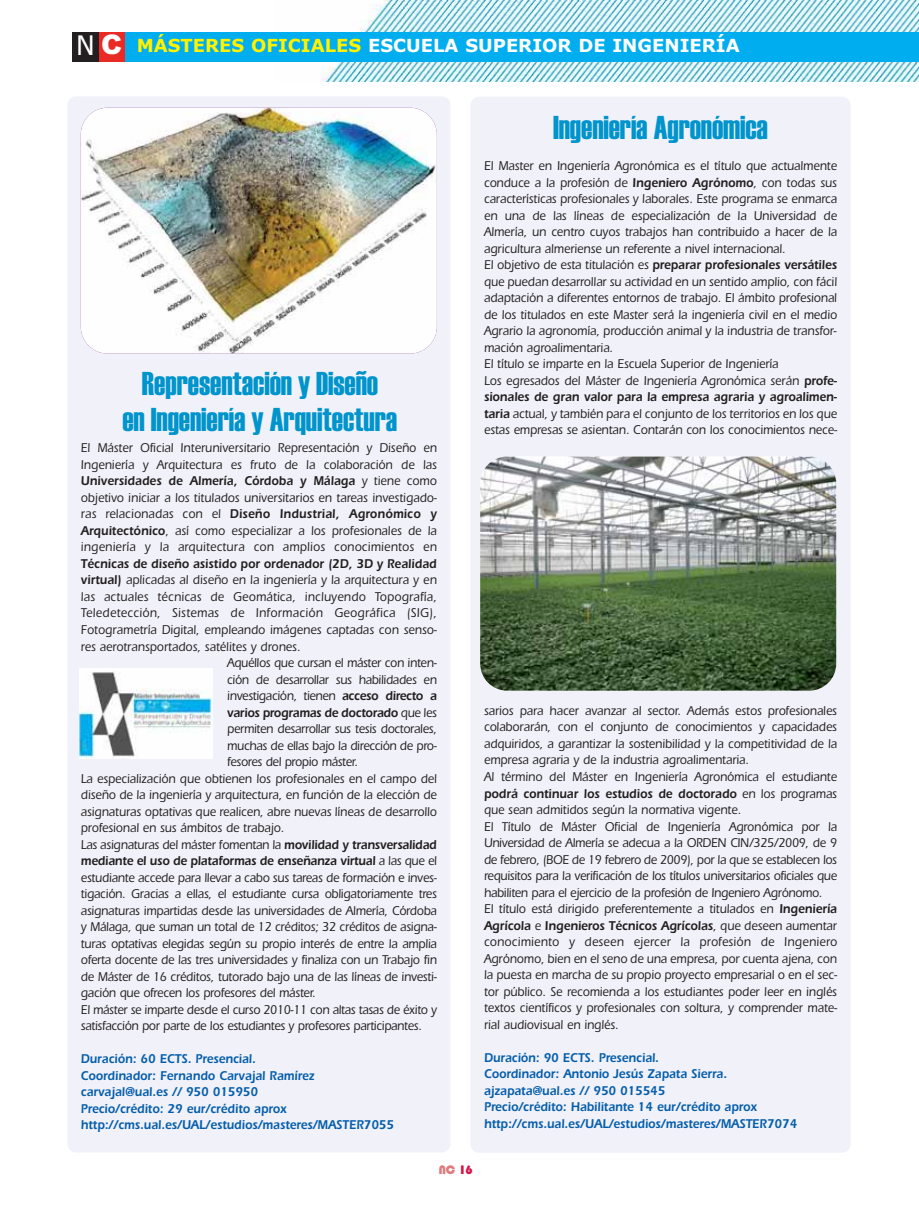
<style>
.page{position:relative;width:919px;height:1217px;background:#fff}
.page>*{position:absolute;margin:0;border:0;box-sizing:border-box;transform-origin:0 0}
.t1{font:33px/36px "Haettenschweiler";color:#0094cc;text-align:center;scale:.95 1}
.t2{font:700 18px "Verdana";color:#fff}
.t3{font:500 13.2px/16.5px "Itc Eras";color:#231f20;scale:.9 1}
.t4{font:600 13.2px/16.5px "Itc Eras";color:#055eac;scale:.9 1}
.t5{font:500 13.2px "Itc Eras";letter-spacing:-.02em;color:#231f20;scale:.9 1}
.t6{font:600 13.2px "Itc Eras";letter-spacing:-.015em;color:#231f20;scale:.9 1}
.t7{font:500 13.2px "Itc Eras";letter-spacing:.02em;color:#231f20;scale:.9 1}
.t8{font:600 13.2px "Itc Eras";letter-spacing:.005em;color:#231f20;scale:.9 1}
.t9{font:500 13.2px "Itc Eras";letter-spacing:.03em;color:#231f20;scale:.9 1}
.t10{font:900 12px "Blippo BT";color:#e07b7d}
.s1{font-family:"Tahoma";font-weight:400;font-size:27px}
.s2{font-family:"Arial";font-weight:900;font-size:27px}
.s3{color:#fff200}
.s4{font-weight:600}
.s5{font-weight:500}
.s6{color:#d11349}
</style>
<div class="page">
<img style="left:321px;top:0;width:597px;height:82px">
<div style="left:123px;top:32px;width:795px;height:30px;background:#00aeef"></div>
<div style="left:98px;top:32px;width:27px;height:30px;background:#ea2a25"></div>
<div style="left:72px;top:32px;width:27px;height:30px;background:#231f20"></div>
<div style="left:470px;top:97px;width:380px;height:1055px;background:#f1f1f9;border-radius:9px"></div>
<div style="left:67px;top:96px;width:383px;height:1056px;background:#f1f1f9;border-radius:9px"></div>
<img style="left:480px;top:456px;width:356px;height:234px;border-radius:27px">
<img style="left:81px;top:108px;width:356px;height:245px;border-radius:27px">
<img style="left:79px;top:668px;width:133px;height:90px">
<h2 class="t2" style="left:76px;top:38px;width:664px"><span class="s1">N</span> <span class="s2">C</span> <span class="s3">MÁSTERES OFICIALES</span> ESCUELA SUPERIOR DE INGENIERÍA</h2>
<h1 class="t1" style="left:122px;top:367px;width:291px">Representación y Diseño<br>en Ingeniería y Arquitectura</h1>
<p class="t3" style="left:81px;top:441px;width:397px;text-align:justify">El Máster Oficial Interuniversitario Representación y Diseño en Ingeniería y Arquitectura es fruto de la colaboración de las <span class="s4">Universidades de Almería, Córdoba y Málaga</span> y tiene como objetivo iniciar a los titulados universitarios en tareas investigado&shy;ras relacionadas con el <span class="s4">Diseño Industrial, Agronómico y Arquitectónico</span>, así como especializar a los profesionales de la ingeniería y la arquitectura con amplios conocimientos en</p>
<p class="t8" style="left:81px;top:558px;width:397px">Técnicas de diseño asistido por ordenador (2D, 3D y Realidad</p>
<p class="t3" style="left:81px;top:573px;width:397px"><span class="s4">virtual)</span> aplicadas al diseño en la ingeniería y la arquitectura y en</p>
<p class="t7" style="left:81px;top:591px;width:397px">las actuales técnicas de Geomática, incluyendo Topografía,</p>
<p class="t9" style="left:81px;top:608px;width:397px">Teledetección, Sistemas de Información Geográfica (SIG),</p>
<p class="t3" style="left:81px;top:622px;width:397px">Fotogrametría Digital, empleando imágenes captadas con senso-</p>
<p class="t3" style="left:81px;top:639px;width:245px">res aerotransportados, satélites y drones.</p>
<p class="t5" style="left:227px;top:657px;width:234px">Aquéllos que cursan el máster con inten-</p>
<p class="t5" style="left:227px;top:674px;width:234px">ción de desarrollar sus habilidades en</p>
<p class="t5" style="left:227px;top:690px;width:234px">investigación, tienen <span class="s4">acceso directo a</span></p>
<p class="t6" style="left:227px;top:707px;width:234px">varios programas de doctorado <span class="s5">que les</span></p>
<p class="t5" style="left:227px;top:723px;width:234px">permiten desarrollar sus tesis doctorales,</p>
<p class="t5" style="left:227px;top:740px;width:234px">muchas de ellas bajo la dirección de pro-</p>
<p class="t5" style="left:227px;top:756px;width:147px">fesores del propio máster.</p>
<p class="t3" style="left:81px;top:771px;width:397px">La especialización que obtienen los profesionales en el campo del</p>
<p class="t3" style="left:81px;top:787px;width:397px">diseño de la ingeniería y arquitectura, en función de la elección de</p>
<p class="t3" style="left:81px;top:804px;width:397px">asignaturas optativas que realicen, abre nuevas líneas de desarrollo</p>
<p class="t3" style="left:81px;top:820px;width:227px">profesional en sus ámbitos de trabajo.</p>
<p class="t3" style="left:81px;top:837px;width:397px">Las asignaturas del máster fomentan la <span class="s4">movilidad y transversalidad</span></p>
<p class="t6" style="left:81px;top:855px;width:397px">mediante el uso de plataformas de enseñanza virtual <span class="s5">a las que el</span></p>
<p class="t3" style="left:81px;top:870px;width:397px">estudiante accede para llevar a cabo sus tareas de formación e inves-</p>
<p class="t3" style="left:81px;top:886px;width:397px">tigación. Gracias a ellas, el estudiante cursa obligatoriamente tres</p>
<p class="t3" style="left:81px;top:903px;width:397px">asignaturas impartidas desde las universidades de Almería, Córdoba</p>
<p class="t3" style="left:81px;top:919px;width:397px">y Málaga, que suman un total de 12 créditos; 32 créditos de asigna-</p>
<p class="t3" style="left:81px;top:936px;width:397px">turas optativas elegidas según su propio interés de entre la amplia</p>
<p class="t3" style="left:81px;top:952px;width:397px">oferta docente de las tres universidades y finaliza con un Trabajo fin</p>
<p class="t3" style="left:81px;top:969px;width:397px">de Máster de 16 créditos, tutorado bajo una de las líneas de investi-</p>
<p class="t3" style="left:81px;top:985px;width:262px">gación que ofrecen los profesores del máster.</p>
<p class="t5" style="left:81px;top:1004px;width:397px">El máster se imparte desde el curso 2010-11 con altas tasas de éxito y</p>
<p class="t5" style="left:81px;top:1020px;width:380px">satisfacción por parte de los estudiantes y profesores participantes.</p>
<p class="t4" style="left:81px;top:1051px;width:349px">Duración: 60 ECTS. Presencial.<br>Coordinador: Fernando Carvajal Ramírez carvajal@ual.es // 950 015950<br>Precio/crédito: 29 eur/crédito aprox http://cms.ual.es/UAL/estudios/masteres/MASTER7055</p>
<h1 class="t1" style="left:553px;top:111px;width:228px">Ingeniería Agronómica</h1>
<p class="t3" style="left:484px;top:159px;width:394px">El Master en Ingeniería Agronómica es el título que actualmente conduce a la profesión de <span class="s4">Ingeniero Agrónomo</span>, con todas sus características profesionales y laborales. Este programa se enmarca en una de las líneas de especialización de la Universidad de Almería, un centro cuyos trabajos han contribuido a hacer de la agricultura almeriense un referente a nivel internacional.<br>El objetivo de esta titulación es <span class="s4">preparar profesionales versátiles </span>que puedan desarrollar su actividad en un sentido amplio, con fácil adaptación a diferentes entornos de trabajo. El ámbito profesional de los titulados en este Master será la ingeniería civil en el medio Agrario la agronomía, producción animal y la industria de transfor&shy;mación agroalimentaria.<br>El título se imparte en la Escuela Superior de Ingeniería<br>Los egresados del Máster de Ingeniería Agronómica serán <span class="s4">profe&shy;sionales de gran valor para la empresa agraria y agroalimen&shy;taria</span> actual, y también para el conjunto de los territorios en los que estas empresas se asientan. Contarán con los conocimientos nece-</p>
<p class="t3" style="left:484px;top:703px;width:394px">sarios para hacer avanzar al sector. Además estos profesionales colaborarán, con el conjunto de conocimientos y capacidades adquiridos, a garantizar la sostenibilidad y la competitividad de la empresa agraria y de la industria agroalimentaria.<br>Al término del Máster en Ingeniería Agronómica el estudiante <span class="s4">podrá continuar los estudios de doctorado</span> en los programas que sean admitidos según la normativa vigente.<br>El Título de Máster Oficial de Ingeniería Agronómica por la Universidad de Almería se adecua a la ORDEN CIN/325/2009, de 9 de febrero, (BOE de 19 febrero de 2009), por la que se establecen los requisitos para la verificación de los títulos universitarios oficiales que habiliten para el ejercicio de la profesión de Ingeniero Agrónomo.<br>El título está dirigido preferentemente a titulados en <span class="s4">Ingeniería Agrícola</span> e <span class="s4">Ingenieros Técnicos Agrícolas</span>, que deseen aumentar conocimiento y deseen ejercer la profesión de Ingeniero Agrónomo, bien en el seno de una empresa, por cuenta ajena, con la puesta en marcha de su propio proyecto empresarial o en el sec&shy;tor público. Se recomienda a los estudiantes poder leer en inglés textos científicos y profesionales con soltura, y comprender mate&shy;rial audiovisual en inglés.</p>
<p class="t4" style="left:484px;top:1050px;width:349px">Duración: 90 ECTS. Presencial.<br>Coordinador: Antonio Jesús Zapata Sierra. ajzapata@ual.es // 950 015545<br>Precio/crédito: Habilitante 14 eur/crédito aprox http://cms.ual.es/UAL/estudios/masteres/MASTER7074</p>
<p class="t10" style="left:439px;top:1164px;width:35px">NC <span class="s6">16</span></p>
</div>
